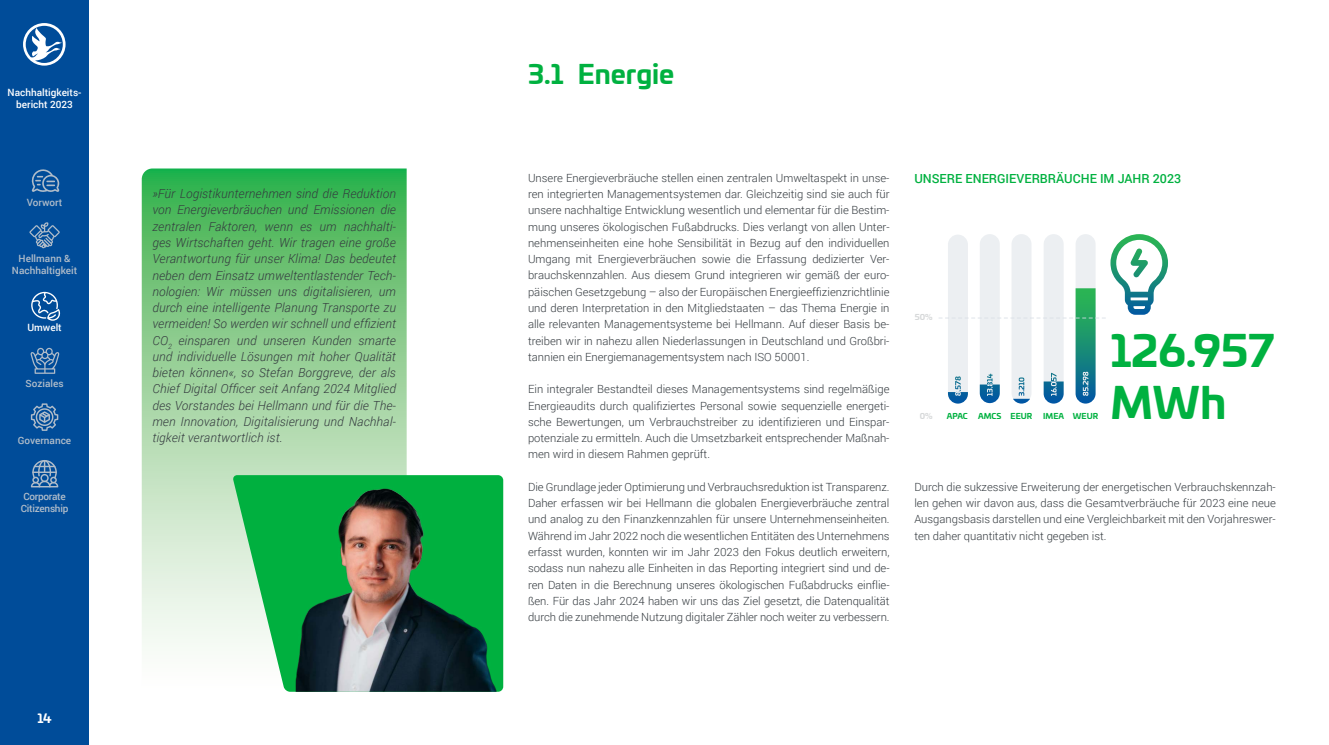
<style>
.page{position:relative;width:1329px;height:745px;background:#fff}
.page>*{position:absolute;margin:0;border:0;box-sizing:border-box;transform-origin:0 0}
.t1{font:700 43.25px "Univia Pro";color:#00b140}
.t2{font:700 26.25px "Univia Pro";color:#00b140}
.t3{font:italic 300 12.5px/16.2px "Roboto";letter-spacing:.01em;color:#343a3f;text-align:justify}
.t4{font:500 12.5px "Roboto";color:#00b140}
.t5{font:700 12.5px "Univia Pro";color:#fff}
.t6{font:300 11.25px/16.2px "Roboto";color:#343a3f;text-align:justify}
.t7{font:500 10px/12px "Roboto";color:#b1bdca;text-align:center}
.t8{font:500 10px/12px "Roboto";color:#fff;text-align:center}
.t9{font:500 10px/12px "Roboto";letter-spacing:-.025em;color:#b1bdca}
.t10{font:700 7.88px "Univia Pro";color:#00b140}
.t11{font:700 7.88px "Univia Pro";color:#d6d8d9}
</style>
<div class="page">
<div style="left:0;top:0;width:89px;height:744px;background:#004c99"></div>
<svg style="left:23px;top:23px;width:43px;height:43px"></svg>
<svg style="left:31px;top:403px;width:27px;height:27px"></svg>
<svg style="left:30px;top:347px;width:30px;height:26px"></svg>
<svg style="left:31px;top:169px;width:29px;height:23px"></svg>
<svg style="left:29px;top:222px;width:31px;height:26px"></svg>
<svg style="left:142px;top:168px;width:265px;height:479px;background:#8fcf94"></svg>
<img style="left:233px;top:475px;width:270px;height:216px">
<svg style="left:939px;top:234px;width:229px;height:169px"></svg>
<svg style="left:31px;top:291px;width:30px;height:29px"></svg>
<svg style="left:31px;top:460px;width:27px;height:27px"></svg>
<p class="t8" style="left:8px;top:86px;width:75px">Nachhaltigkeits&shy;bericht 2023</p>
<p class="t7" style="left:27px;top:196px;width:37px">Vorwort</p>
<p class="t7" style="left:12px;top:252px;width:67px">Hellmann &amp;<br>Nachhaltigkeit</p>
<p class="t8" style="left:27px;top:321px;width:36px">Umwelt</p>
<p class="t7" style="left:26px;top:377px;width:40px">Soziales</p>
<p class="t7" style="left:26px;top:433px;width:39px">Führung</p>
<p class="t7" style="left:18px;top:433px;width:55px">Governance</p>
<p class="t9" style="left:21px;top:490px;width:49px">Corporate<br>Citizenship</p>
<p class="t7" style="left:20px;top:502px;width:8px">C</p>
<p class="t7" style="left:64px;top:502px;width:7px">p</p>
<p class="t3" style="left:152px;top:185px;width:245px">»Für Logistikunternehmen sind die Reduktion von Energieverbräuchen und Emissionen die zentralen Faktoren, wenn es um nachhalti&shy;ges Wirtschaften geht. Wir tragen eine große Verantwortung für unser Klima! Das bedeutet neben dem Einsatz umweltentlastender Tech&shy;nologien: Wir müssen uns digitalisieren, um durch eine intelligente Planung Transporte zu vermeiden! So werden wir schnell und effizient CO<sub>2</sub> einsparen und unseren Kunden smarte und individuelle Lösungen mit hoher Qualität bieten können«, so Stefan Borggreve, der als Chief Digital Officer seit Anfang 2024 Mitglied des Vorstandes bei Hellmann und für die The&shy;men Innovation, Digitalisierung und Nachhal&shy;tigkeit verantwortlich ist.</p>
<p class="t5" style="left:37px;top:708px;width:16px">14</p>
<h2 class="t2" style="left:528px;top:53px;width:148px">3.1 Energie</h2>
<p class="t4" style="left:914px;top:170px;width:268px">UNSERE ENERGIEVERBRÄUCHE IM JAHR 2023</p>
<p class="t6" style="left:528px;top:169px;width:363px">Unsere Energieverbräuche stellen einen zentralen Umweltaspekt in unse&shy;ren integrierten Managementsystemen dar. Gleichzeitig sind sie auch für unsere nachhaltige Entwicklung wesentlich und elementar für die Bestim&shy;mung unseres ökologischen Fußabdrucks. Dies verlangt von allen Unter&shy;nehmenseinheiten eine hohe Sensibilität in Bezug auf den individuellen Umgang mit Energieverbräuchen sowie die Erfassung dedizierter Ver&shy;brauchskennzahlen. Aus diesem Grund integrieren wir gemäß der euro&shy;päischen Gesetzgebung – also der Europäischen Energieeffizienzrichtlinie und deren Interpretation in den Mitgliedstaaten – das Thema Energie in alle relevanten Managementsysteme bei Hellmann. Auf dieser Basis be&shy;treiben wir in nahezu allen Niederlassungen in Deutschland und Großbri&shy;tannien ein Energiemanagementsystem nach ISO 50001.</p>
<p class="t6" style="left:528px;top:380px;width:363px">Ein integraler Bestandteil dieses Managementsystems sind regelmäßige Energieaudits durch qualifiziertes Personal sowie sequenzielle energeti&shy;sche Bewertungen, um Verbrauchstreiber zu identifizieren und Einspar&shy;potenziale zu ermitteln. Auch die Umsetzbarkeit entsprechender Maßnah&shy;men wird in diesem Rahmen geprüft.</p>
<p class="t6" style="left:528px;top:478px;width:363px">Die Grundlage jeder Optimierung und Verbrauchsreduktion ist Transparenz.<br>Daher erfassen wir bei Hellmann die globalen Energieverbräuche zentral und analog zu den Finanzkennzahlen für unsere Unternehmenseinheiten.<br>Während im Jahr 2022 noch die wesentlichen Entitäten des Unternehmens erfasst wurden, konnten wir im Jahr 2023 den Fokus deutlich erweitern, sodass nun nahezu alle Einheiten in das Reporting integriert sind und de&shy;ren Daten in die Berechnung unseres ökologischen Fußabdrucks einflie&shy;ßen. Für das Jahr 2024 haben wir uns das Ziel gesetzt, die Datenqualität durch die zunehmende Nutzung digitaler Zähler noch weiter zu verbessern.</p>
<p class="t6" style="left:914px;top:478px;width:363px">Durch die sukzessive Erweiterung der energetischen Verbrauchskennzah&shy;len gehen wir davon aus, dass die Gesamtverbräuche für 2023 eine neue Ausgangsbasis darstellen und eine Vergleichbarkeit mit den Vorjahreswer&shy;ten daher quantitativ nicht gegeben ist.</p>
<p class="t11" style="left:915px;top:310px;width:19px">50%</p>
<h1 class="t1" style="left:1110px;top:316px;width:165px">126.957</h1>
<h1 class="t1" style="left:1110px;top:367px;width:117px">MWh</h1>
<p class="t11" style="left:920px;top:409px;width:14px">0%</p>
<p class="t10" style="left:947px;top:409px;width:23px">APAC</p>
<p class="t10" style="left:978px;top:409px;width:56px">AMCS EEUR</p>
<p class="t10" style="left:1043px;top:409px;width:57px">IMEA WEUR</p>
</div>
